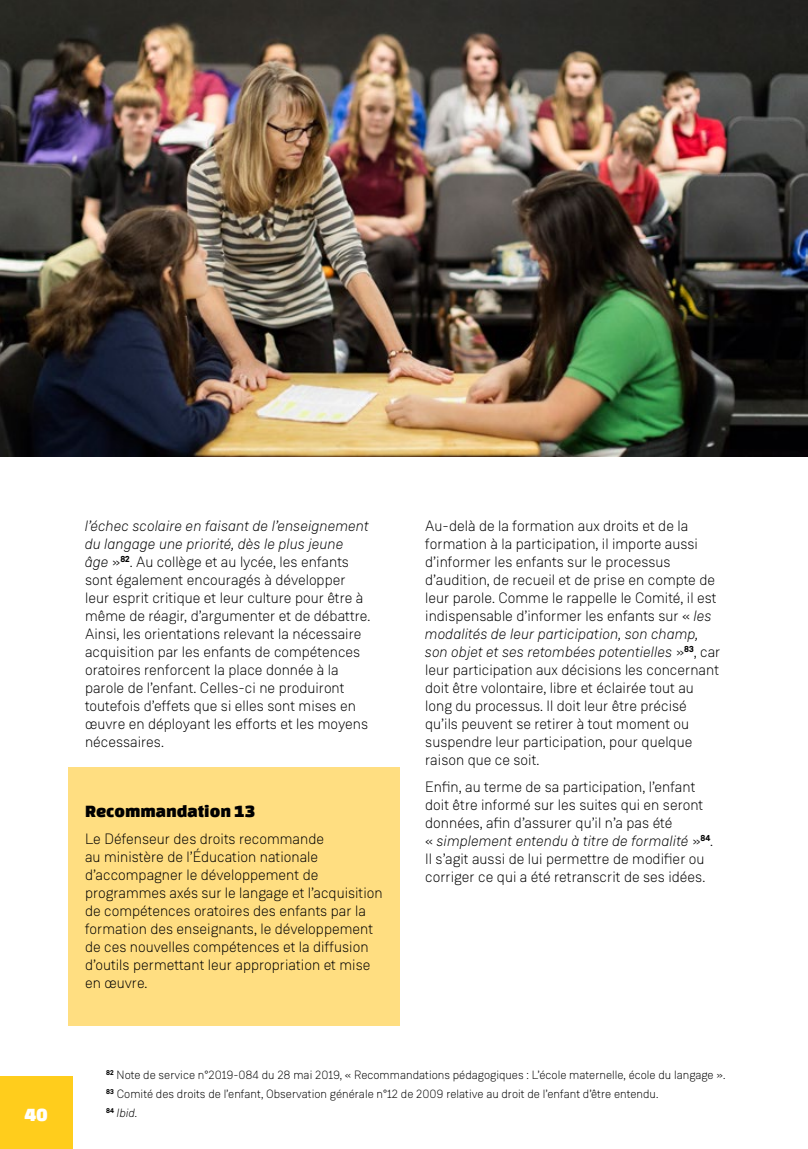
<style>
.page{position:relative;width:808px;height:1149px;background:#fff}
.page>*{position:absolute;margin:0;border:0;box-sizing:border-box;transform-origin:0 0}
.t1{font:19.5px "Changa One";color:#fff}
.t2{font:18px "Changa One";color:#000}
.t3{font:300 15px "Weissenhof Grotesk";color:#000}
.t4{font:italic 300 15px "Weissenhof Grotesk";color:#000}
.t5{font:300 12px/19.2px "Weissenhof Grotesk";color:#000}
.t6{font:700 8.7px "Weissenhof Grotesk";color:#000}
.s1{font-style:normal}
.s2{font-style:italic}
</style>
<div class="page">
<div style="left:0;top:1076px;width:72px;height:72px;background:#ffcd1c"></div>
<div style="left:68px;top:767px;width:332px;height:87px;background:#ffde81"></div>
<div style="left:68px;top:798px;width:332px;height:227px;background:#ffde81"></div>
<img style="left:0;top:0;width:808px;height:456px">
<h1 class="t1" style="left:24px;top:1103px;width:25px">40</h1>
<p class="t4" style="left:85px;top:517px;width:286px">l’échec scolaire en faisant de l’enseignement</p>
<p class="t4" style="left:85px;top:535px;width:260px">du langage une priorité, dès le plus jeune</p>
<p class="t4" style="left:85px;top:553px;width:37px">âge <span class="s1">»</span></p>
<p class="t6" style="left:120px;top:553px;width:11px">82</p>
<p class="t3" style="left:130px;top:553px;width:221px">. Au collège et au lycée, les enfants</p>
<p class="t3" style="left:85px;top:571px;width:262px">sont également encouragés à développer</p>
<p class="t3" style="left:85px;top:589px;width:280px">leur esprit critique et leur culture pour être à</p>
<p class="t3" style="left:85px;top:607px;width:287px">même de réagir, d’argumenter et de débattre.</p>
<p class="t3" style="left:85px;top:625px;width:278px">Ainsi, les orientations relevant la nécessaire</p>
<p class="t3" style="left:85px;top:643px;width:277px">acquisition par les enfants de compétences</p>
<p class="t3" style="left:85px;top:661px;width:255px">oratoires renforcent la place donnée à la</p>
<p class="t3" style="left:85px;top:679px;width:261px">parole de l’enfant. Celles-ci ne produiront</p>
<p class="t3" style="left:85px;top:697px;width:272px">toutefois d’effets que si elles sont mises en</p>
<p class="t3" style="left:85px;top:715px;width:285px">œuvre en déployant les efforts et les moyens</p>
<p class="t3" style="left:85px;top:733px;width:80px">nécessaires.</p>
<h3 class="t2" style="left:85px;top:801px;width:172px">Recommandation 13</h3>
<p class="t3" style="left:85px;top:829px;width:241px">Le Défenseur des droits recommande</p>
<p class="t3" style="left:85px;top:847px;width:235px">au ministère de l’Éducation nationale</p>
<p class="t3" style="left:85px;top:865px;width:235px">d’accompagner le développement de</p>
<p class="t3" style="left:85px;top:883px;width:299px">programmes axés sur le langage et l’acquisition</p>
<p class="t3" style="left:85px;top:901px;width:282px">de compétences oratoires des enfants par la</p>
<p class="t3" style="left:85px;top:919px;width:290px">formation des enseignants, le développement</p>
<p class="t3" style="left:85px;top:937px;width:285px">de ces nouvelles compétences et la diffusion</p>
<p class="t3" style="left:85px;top:955px;width:287px">d’outils permettant leur appropriation et mise</p>
<p class="t3" style="left:85px;top:973px;width:64px">en œuvre.</p>
<p class="t3" style="left:425px;top:517px;width:265px">Au-delà de la formation aux droits et de la</p>
<p class="t3" style="left:425px;top:535px;width:274px">formation à la participation, il importe aussi</p>
<p class="t3" style="left:425px;top:553px;width:247px">d’informer les enfants sur le processus</p>
<p class="t3" style="left:425px;top:571px;width:291px">d’audition, de recueil et de prise en compte de</p>
<p class="t3" style="left:425px;top:589px;width:293px">leur parole. Comme le rappelle le Comité, il est</p>
<p class="t3" style="left:425px;top:607px;width:288px">indispensable d’informer les enfants sur « <span class="s2">les</span></p>
<p class="t4" style="left:425px;top:625px;width:275px">modalités de leur participation, son champ,</p>
<p class="t4" style="left:425px;top:643px;width:260px">son objet et ses retombées potentielles <span class="s1">»</span></p>
<p class="t6" style="left:684px;top:643px;width:11px">83</p>
<p class="t3" style="left:694px;top:643px;width:28px">, car</p>
<p class="t3" style="left:425px;top:661px;width:295px">leur participation aux décisions les concernant</p>
<p class="t3" style="left:425px;top:679px;width:270px">doit être volontaire, libre et éclairée tout au</p>
<p class="t3" style="left:425px;top:697px;width:263px">long du processus. Il doit leur être précisé</p>
<p class="t3" style="left:425px;top:715px;width:265px">qu’ils peuvent se retirer à tout moment ou</p>
<p class="t3" style="left:425px;top:733px;width:269px">suspendre leur participation, pour quelque</p>
<p class="t3" style="left:425px;top:751px;width:116px">raison que ce soit.</p>
<p class="t3" style="left:425px;top:777px;width:272px">Enfin, au terme de sa participation, l’enfant</p>
<p class="t3" style="left:425px;top:795px;width:280px">doit être informé sur les suites qui en seront</p>
<p class="t3" style="left:425px;top:813px;width:249px">données, afin d’assurer qu’il n’a pas été</p>
<p class="t4" style="left:425px;top:831px;width:277px"><span class="s1">«</span> simplement entendu à titre de formalité <span class="s1">»</span></p>
<p class="t6" style="left:700px;top:832px;width:11px">84</p>
<p class="t3" style="left:710px;top:831px;width:4px">.</p>
<p class="t3" style="left:425px;top:849px;width:281px">Il s’agit aussi de lui permettre de modifier ou</p>
<p class="t3" style="left:425px;top:867px;width:282px">corriger ce qui a été retranscrit de ses idées.</p>
<p class="t5" style="left:106px;top:1064px;width:620px"><sup>82</sup> Note de service n°2019-084 du 28 mai 2019, « Recommandations pédagogiques : L’école maternelle, école du langage ».<br><sup>83</sup> Comité des droits de l’enfant, Observation générale n°12 de 2009 relative au droit de l’enfant d’être entendu.<br><sup>84</sup> <span class="s2">Ibid.</span></p>
</div>
